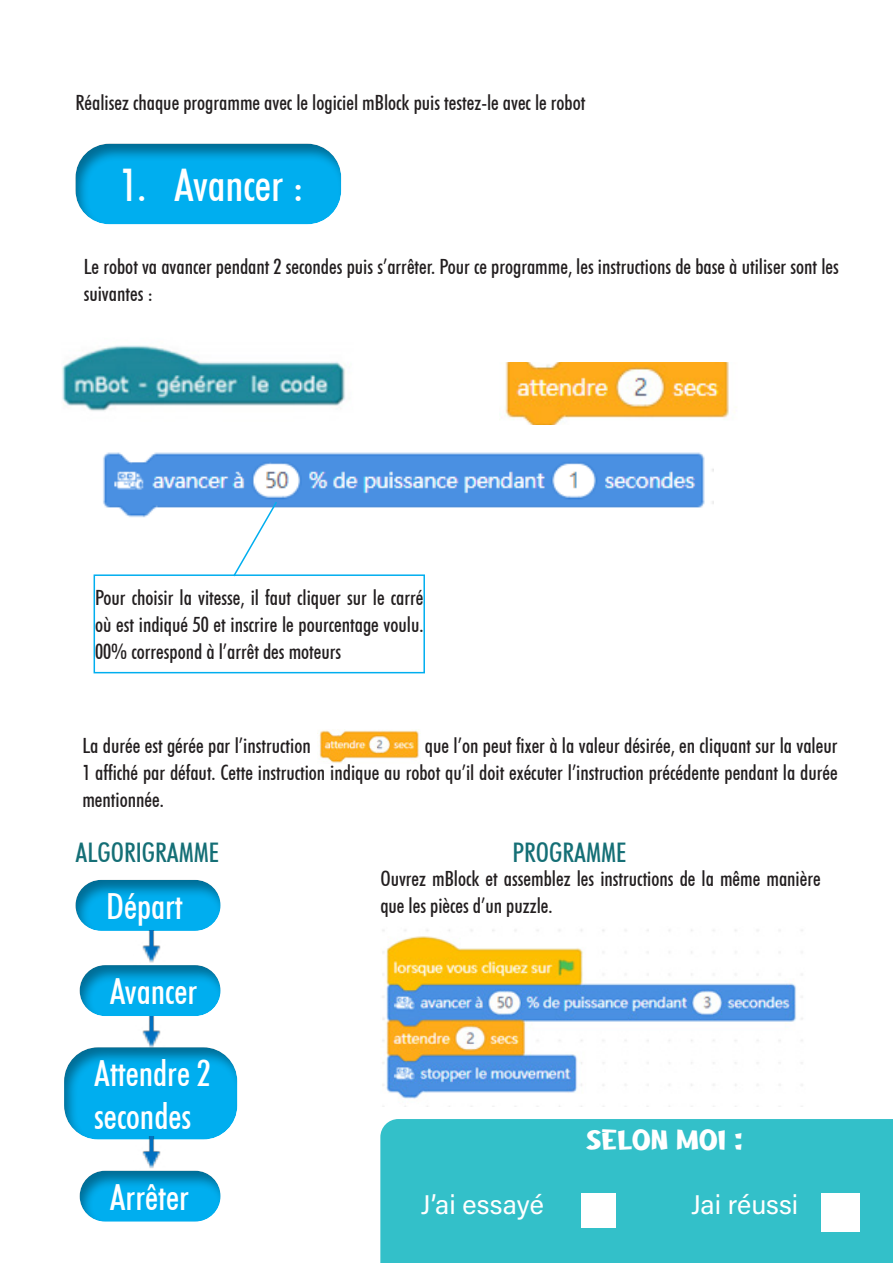
<style>
.page{position:relative;width:893px;height:1263px;background:#fff}
.page>*{position:absolute;margin:0;border:0;box-sizing:border-box;transform-origin:0 0}
.t1{font:500 condensed 45px "Futura BT";color:#fff}
.t2{font:500 condensed 36px/43.2px "Futura BT";color:#fff}
.t3{font:500 condensed 27px "Futura BT";color:#156f76}
.t4{font:27px "Acumin Variable Concept";color:#fff}
.t5{font:27px "a Aha Wow";color:#fff}
.t6{font:500 condensed 21px/27px "Futura BT";color:#231f20}
</style>
<div class="page">
<div style="left:73px;top:141px;width:270px;height:84px;background:#231f20;opacity:.43"></div>
<img style="left:62px;top:345px;width:284px;height:66px">
<img style="left:501px;top:363px;width:234px;height:61px">
<img style="left:103px;top:452px;width:610px;height:66px">
<div style="left:94px;top:574px;width:331px;height:99px;border:2px solid #00aeef"></div>
<svg style="left:232px;top:500px;width:46px;height:77px"></svg>
<img style="left:317px;top:730px;width:102px;height:33px">
<div style="left:73px;top:877px;width:148px;height:54px;background:#231f20;opacity:.43"></div>
<div style="left:78px;top:963px;width:144px;height:54px;background:#231f20;opacity:.43"></div>
<div style="left:62px;top:1045px;width:176px;height:96px;background:#231f20;opacity:.43"></div>
<div style="left:78px;top:1168px;width:144px;height:54px;background:#231f20;opacity:.43"></div>
<img style="left:133px;top:931px;width:35px;height:34px">
<img style="left:133px;top:1016px;width:35px;height:34px">
<img style="left:133px;top:1136px;width:35px;height:35px">
<img style="left:382px;top:929px;width:421px;height:170px">
<div style="left:380px;top:1119px;width:513px;height:144px;background:#33c0c9"></div>
<div style="left:581px;top:1193px;width:35px;height:35px;background:#fff"></div>
<div style="left:821px;top:1193px;width:38px;height:39px;background:#fff"></div>
<p class="t6" style="left:75px;top:88px;width:511px">Réalisez chaque programme avec le logiciel mBlock puis testez-le avec le robot</p>
<p class="t1" style="left:120px;top:158px;width:186px">1. Avancer :</p>
<p class="t6" style="left:84px;top:253px;width:757px">Le robot va avancer pendant 2 secondes puis s’arrêter. Pour ce programme, les instructions de base à utiliser sont les suivantes :</p>
<p class="t6" style="left:95px;top:584px;width:330px;text-align:justify">Pour choisir la vitesse, il faut cliquer sur le carré où est indiqué 50 et inscrire le pourcentage voulu.<br>00% correspond à l’arrêt des moteurs</p>
<p class="t6" style="left:82px;top:732px;width:757px;text-align:justify;text-indent:343px">que l’on peut fixer à la valeur désirée, en cliquant sur la valeur 1 affiché par défaut. Cette instruction indique au robot qu’il doit exécuter l’instruction précédente pendant la durée mentionnée.</p>
<p class="t3" style="left:75px;top:836px;width:145px">ALGORIGRAMME</p>
<p class="t2" style="left:106px;top:884px;width:78px">Départ</p>
<p class="t6" style="left:82px;top:732px;width:230px">La durée est gérée par l’instruction</p>
<p class="t3" style="left:512px;top:836px;width:116px">PROGRAMME</p>
<p class="t6" style="left:380px;top:864px;width:442px">Ouvrez mBlock et assemblez les instructions de la même manière que les pièces d’un puzzle.</p>
<p class="t2" style="left:110px;top:969px;width:89px">Avancer</p>
<p class="t2" style="left:94px;top:1051px;width:118px">Attendre 2 secondes</p>
<p class="t2" style="left:110px;top:1175px;width:81px">Arrêter</p>
<p class="t5" style="left:586px;top:1128px;width:158px">SELON MOI :</p>
<p class="t4" style="left:421px;top:1186px;width:125px">J’ai essayé</p>
<p class="t4" style="left:691px;top:1186px;width:109px">Jai réussi</p>
</div>
